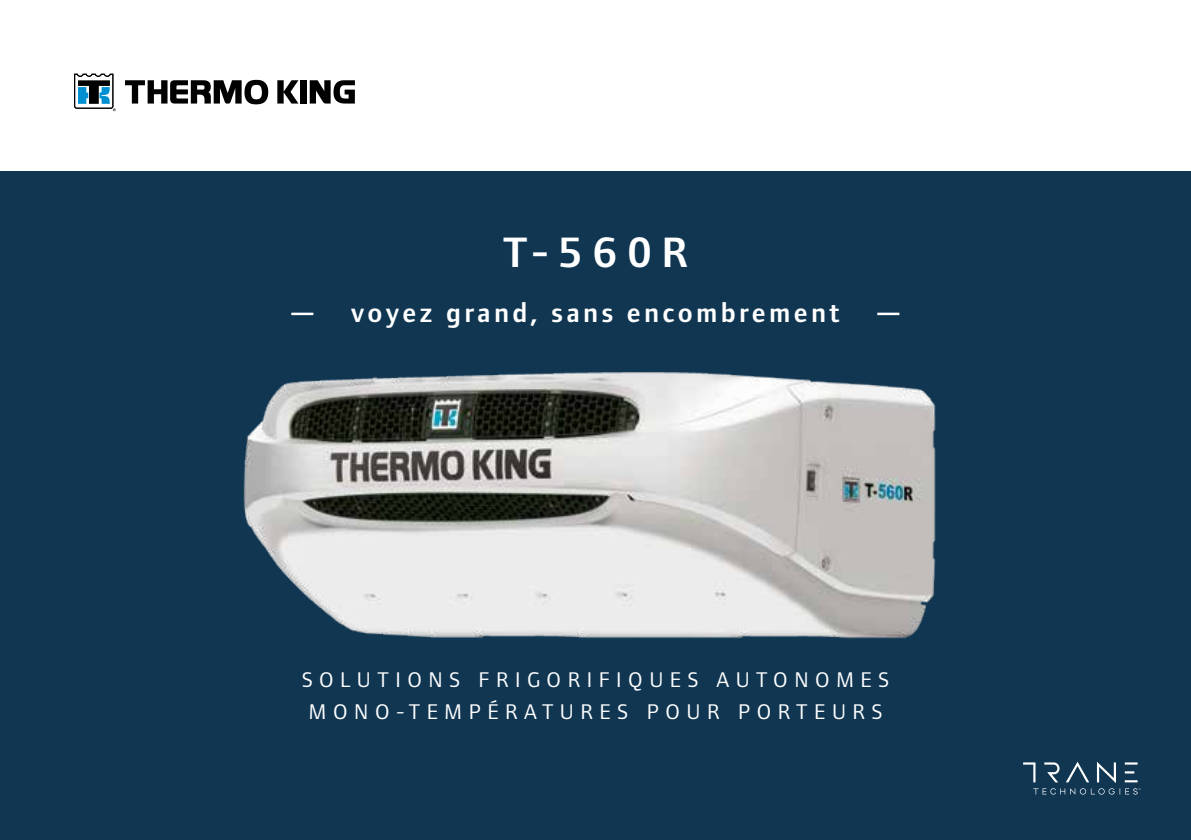
<style>
.page{position:relative;width:1191px;height:840px;background:#fff}
.page>*{position:absolute;margin:0;border:0;box-sizing:border-box;transform-origin:0 0}
.t1{font:600 44px "Foundry Form Sans";color:#fff}
.t2{font:600 28px "Foundry Form Sans";letter-spacing:.12em;color:#fff}
.t3{font:22px/32px "Foundry Form Sans";letter-spacing:.3em;color:#fff;text-align:center}
</style>
<div class="page">
<div style="left:0;top:171px;width:1191px;height:668px;background:#103652"></div>
<img style="left:243px;top:372px;width:693px;height:267px">
<svg style="left:125px;top:80px;width:143px;height:24px"></svg>
<svg style="left:277px;top:80px;width:21px;height:23px"></svg>
<div style="left:300px;top:80px;width:7px;height:23px;background:#000"></div>
<svg style="left:310px;top:80px;width:45px;height:23px"></svg>
<svg style="left:74px;top:74px;width:42px;height:37px"></svg>
<svg style="left:1023px;top:761px;width:117px;height:33px"></svg>
<h1 class="t1" style="left:503px;top:226px;width:186px">T-560R</h1>
<p class="t2" style="left:288px;top:296px;width:616px">— voyez grand, sans encombrement —</p>
<p class="t3" style="left:302px;top:663px;width:588px">SOLUTIONS FRIGORIFIQUES AUTONOMES<br>MONO-TEMPÉRATURES POUR PORTEURS</p>
</div>
